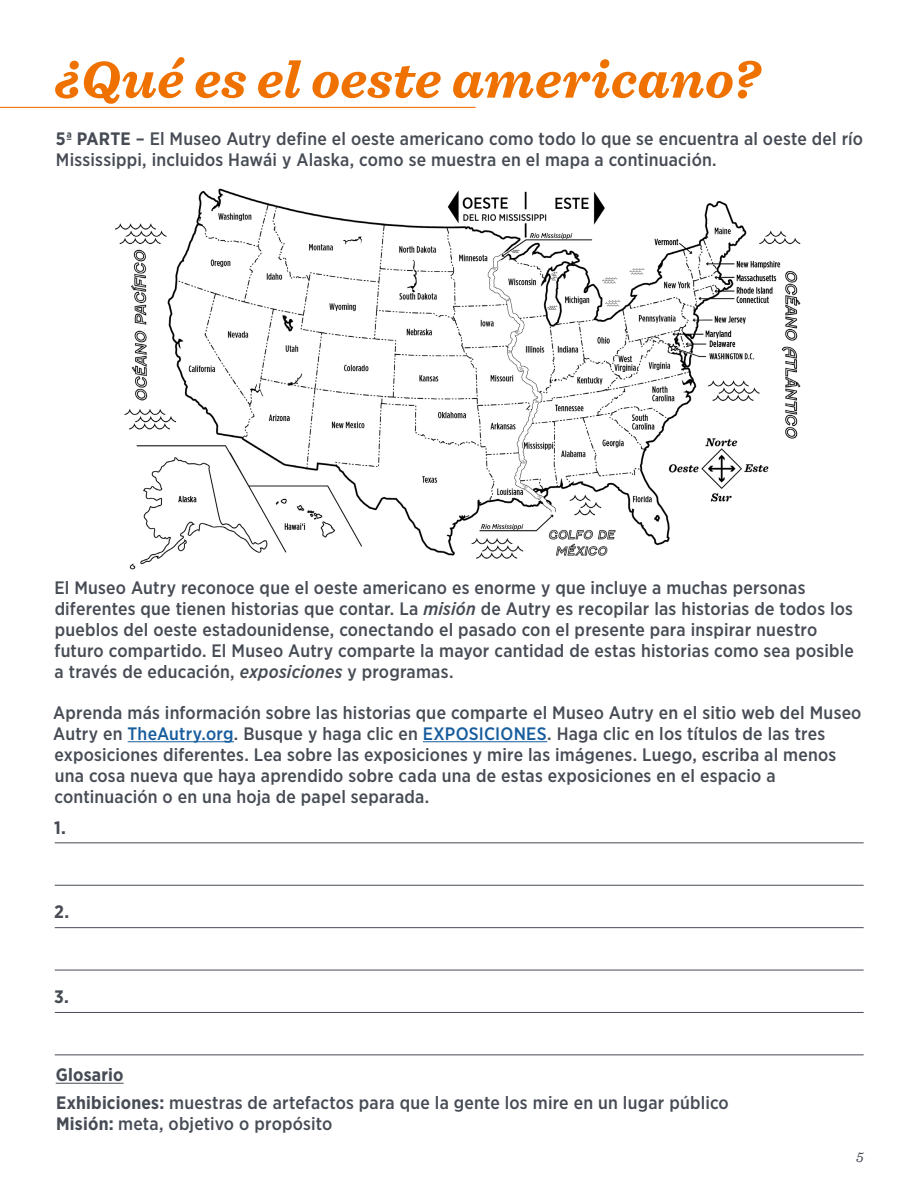
<style>
.page{position:relative;width:918px;height:1188px;background:#fff}
.page>*{position:absolute;margin:0;border:0;box-sizing:border-box;transform-origin:0 0}
._1_1_Header{font:italic 700 54px "Sentinel";letter-spacing:.005em;color:#ef7100}
._1_1_Header-2{font:500 18px/21px "Gotham Narrow";letter-spacing:.01em;color:#464b54}
._1_1_Header-3{font:700 18px "Gotham Narrow";letter-spacing:.01em;color:#464b54}
.t1{font:italic 15px "Sentinel";color:#464b54}
.s1{font-weight:700}
.s2{font-style:italic}
.s3{color:#175d9e}
</style>
<div class="page">
<img style="left:115px;top:188px;width:686px;height:382px">
<hr style="left:128px;top:741px;width:106px;height:1px;background:#175d9e">
<hr style="left:423px;top:741px;width:124px;height:1px;background:#175d9e">
<hr style="left:0;top:107px;width:476px;height:1px;background:#f47721">
<hr style="left:55px;top:1012px;width:809px;height:1px;background:#464b54">
<hr style="left:55px;top:927px;width:809px;height:1px;background:#464b54">
<hr style="left:55px;top:842px;width:809px;height:1px;background:#464b54">
<hr style="left:55px;top:1054px;width:809px;height:1px;background:#464b54">
<hr style="left:55px;top:970px;width:809px;height:1px;background:#464b54">
<hr style="left:55px;top:885px;width:809px;height:1px;background:#464b54">
<hr style="left:56px;top:1083px;width:68px;height:1px;background:#464b54">
<p class="_1_1_Header" style="left:55px;top:37px;width:705px">¿Qué es el oeste americano?</p>
<p class="_1_1_Header-2" style="left:56px;top:128px;width:809px"><span class="s1">5ª PARTE</span> – El Museo Autry define el oeste americano como todo lo que se encuentra al oeste del río<br>Mississippi, incluidos Hawái y Alaska, como se muestra en el mapa a continuación.</p>
<p class="_1_1_Header-2" style="left:54px;top:577px;width:801px">El Museo Autry reconoce que el oeste americano es enorme y que incluye a muchas personas diferentes que tienen historias que contar. La <span class="s2">misión</span> de Autry es recopilar las historias de todos los pueblos del oeste estadounidense, conectando el pasado con el presente para inspirar nuestro futuro compartido. El Museo Autry comparte la mayor cantidad de estas historias como sea posible a través de educación, <span class="s2">exposiciones</span> y programas.</p>
<p class="_1_1_Header-2" style="left:53px;top:702px;width:810px">Aprenda más información sobre las historias que comparte el Museo Autry en el sitio web del Museo Autry en <span class="s3">TheAutry.org</span>. Busque y haga clic en <span class="s3">EXPOSICIONES</span>. Haga clic en los títulos de las tres exposiciones diferentes. Lea sobre las exposiciones y mire las imágenes. Luego, escriba al menos una cosa nueva que haya aprendido sobre cada una de estas exposiciones en el espacio a continuación o en una hoja de papel separada.</p>
<p class="_1_1_Header-3" style="left:54px;top:816px;width:13px">1.</p>
<p class="_1_1_Header-3" style="left:54px;top:900px;width:17px">2.</p>
<p class="_1_1_Header-3" style="left:54px;top:985px;width:16px">3.</p>
<p class="_1_1_Header-3" style="left:56px;top:1064px;width:69px">Glosario</p>
<p class="_1_1_Header-2" style="left:56px;top:1092px;width:674px"><span class="s1">Exhibiciones:</span> muestras de artefactos para que la gente los mire en un lugar público<br><span class="s1">Misión:</span> meta, objetivo o propósito</p>
<p class="t1" style="left:856px;top:1145px;width:9px">5</p>
</div>
